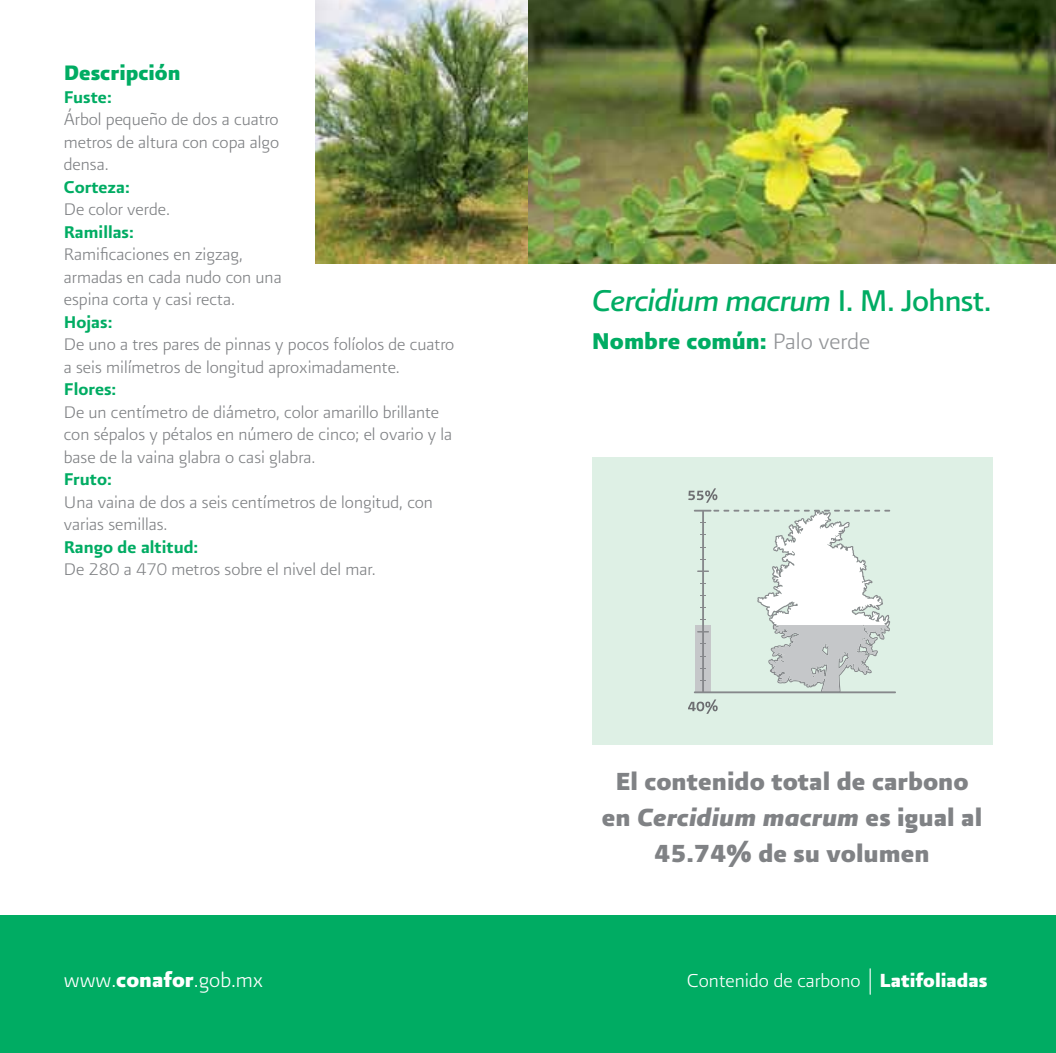
<style>
.page{position:relative;width:1056px;height:1053px;background:#fff}
.page>*{position:absolute;margin:0;border:0;box-sizing:border-box;transform-origin:0 0}
.t1{font:italic 36px "Presidencia Base";letter-spacing:-.02em;color:#00ac63}
.t2{font:29.25px/36px "Presidencia Fuerte";color:#808285;text-align:center}
.t3{font:27px "Presidencia Fuerte";color:#00ac63}
.t4{font:24.75px "Presidencia Fina";color:#fff}
.t5{font:24.75px "Presidencia Fuerte";color:#00ac63}
.t6{font:22.5px "Presidencia Fina";color:#fff}
.t7{font:20.25px/22.5px "Presidencia Fina";color:#808285}
.t8{font:20.25px "Presidencia Firme";color:#00ac63}
.s1{font-style:normal}
.s2{font-family:"Presidencia Fina";color:#939598}
.s3{font-style:italic}
.s4{font-family:"Presidencia Fuerte"}
</style>
<div class="page">
<div style="left:0;top:914px;width:528px;height:138px;background:#00ac63"></div>
<div style="left:528px;top:914px;width:527px;height:138px;background:#00ac63"></div>
<svg style="left:869px;top:968px;width:1px;height:26px"></svg>
<div style="left:591px;top:457px;width:400px;height:287px;background:#def0e5"></div>
<img style="left:315px;top:0;width:740px;height:264px">
<svg style="left:688px;top:488px;width:29px;height:14px"></svg>
<svg style="left:688px;top:699px;width:29px;height:14px"></svg>
<svg style="left:693px;top:509px;width:202px;height:184px"></svg>
<p class="t5" style="left:64px;top:59px;width:118px">Descripción</p>
<p class="t8" style="left:64px;top:85px;width:49px">Fuste:</p>
<p class="t7" style="left:64px;top:108px;width:217px;text-align:justify">Árbol pequeño de dos a cuatro metros de altura con copa algo densa.</p>
<p class="t8" style="left:64px;top:175px;width:67px">Corteza:</p>
<p class="t7" style="left:64px;top:198px;width:108px">De color verde.</p>
<p class="t8" style="left:64px;top:220px;width:72px">Ramillas:</p>
<p class="t7" style="left:64px;top:243px;width:219px">Ramificaciones en zigzag, armadas en cada nudo con una espina corta y casi recta.</p>
<p class="t8" style="left:64px;top:310px;width:50px">Hojas:</p>
<p class="t7" style="left:64px;top:333px;width:392px">De uno a tres pares de pinnas y pocos folíolos de cuatro a seis milímetros de longitud aproximadamente.</p>
<p class="t8" style="left:64px;top:378px;width:54px">Flores:</p>
<p class="t7" style="left:64px;top:400px;width:390px">De un centímetro de diámetro, color amarillo brillante con sépalos y pétalos en número de cinco; el ovario y la base de la vaina glabra o casi glabra.</p>
<p class="t8" style="left:64px;top:468px;width:50px">Fruto:</p>
<p class="t7" style="left:64px;top:490px;width:370px">Una vaina de dos a seis centímetros de longitud, con varias semillas.</p>
<p class="t8" style="left:64px;top:535px;width:136px">Rango de altitud:</p>
<p class="t7" style="left:64px;top:558px;width:313px">De 280 a 470 metros sobre el nivel del mar.</p>
<h1 class="t1" style="left:591px;top:280px;width:401px">Cercidium macrum <span class="s1">I. M. Johnst.</span></h1>
<h3 class="t3" style="left:591px;top:326px;width:280px">Nombre común: <span class="s2">Palo verde</span></h3>
<h2 class="t2" style="left:601px;top:762px;width:382px">El contenido total de carbono en <span class="s3">Cercidium macrum</span> es igual al<br>45.74% de su volumen</h2>
<p class="t4" style="left:64px;top:966px;width:201px">www.<span class="s4">conafor</span>.gob.mx</p>
<p class="t6" style="left:686px;top:968px;width:302px">Contenido de carbono <span class="s4">Latifoliadas</span></p>
</div>
